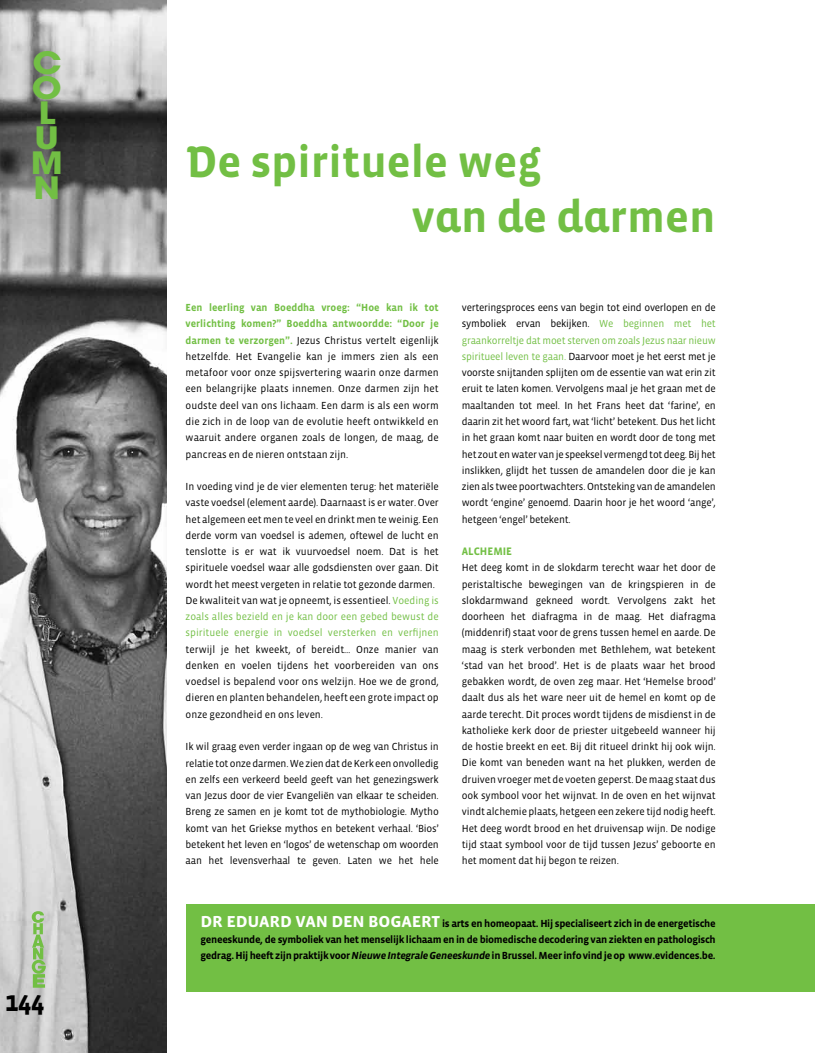
<style>
.page{position:relative;width:815px;height:1053px;background:#fff}
.page>*{position:absolute;margin:0;border:0;box-sizing:border-box;transform-origin:0 0}
.t1{font:700 45px/55px "Vista Sans Alt";color:#72bf44}
.t2{font:700 30.5px/25px "Avant Garde";color:#72bf44;scale:1.15 1}
.t3{font:700 28.75px "Vista Sans";color:#000}
.t4{font:700 11.12px "Vista Sans";color:#72bf44}
.t5{font:10.5px/16.2px "Vista Sans";letter-spacing:-.01em;color:#000;text-align:justify}
.t6{font:700 10.5px/16.2px "Vista Sans";letter-spacing:-.03em;color:#000;text-align:justify}
.s1{font-weight:700;color:#72bf44}
.s2{color:#72bf44}
.s3{font-size:16.25px;color:#fff}
.s4{font-style:italic}
</style>
<div class="page">
<img style="left:0;top:0;width:167px;height:1052px">
<div style="left:186px;top:904px;width:629px;height:87px;background:#72bf44"></div>
<svg style="left:32px;top:911px;width:14px;height:76px"></svg>
<h2 class="t2" style="left:31px;top:50px;width:29px">C<br>O<br>L<br>U<br>M<br>N</h2>
<h3 class="t3" style="left:5px;top:986px;width:42px">144</h3>
<h1 class="t1" style="left:412px;top:135px;width:306px;text-indent:-226px">De spirituele weg<br>van de darmen</h1>
<p class="t5" style="left:186px;top:300px;width:255px"><span class="s1">Een leerling van Boeddha vroeg: “Hoe kan ik tot verlichting komen?” Boeddha antwoordde: “Door je darmen te verzorgen”.</span> Jezus Christus vertelt eigenlijk hetzelfde. Het Evangelie kan je immers zien als een metafoor voor onze spijsvertering waarin onze darmen een belangrijke plaats innemen. Onze darmen zijn het oudste deel van ons lichaam. Een darm is als een worm die zich in de loop van de evolutie heeft ontwikkeld en waaruit andere organen zoals de longen, de maag, de pancreas en de nieren ontstaan zijn.</p>
<p class="t5" style="left:186px;top:478px;width:255px;text-align:left">In voeding vind je de vier elementen terug: het materiële vaste voedsel (element aarde). Daarnaast is er water. Over het algemeen eet men te veel en drinkt men te weinig. Een derde vorm van voedsel is ademen, oftewel de lucht en tenslotte is er wat ik vuurvoedsel noem. Dat is het spirituele voedsel waar alle godsdiensten over gaan. Dit wordt het meest vergeten in relatie tot gezonde darmen.<br>De kwaliteit van wat je opneemt, is essentieel. <span class="s2">Voeding is zoals alles bezield en je kan door een gebed bewust de spirituele energie in voedsel versterken en verfijnen</span></p>
<p class="t5" style="left:186px;top:641px;width:255px">terwijl je het kweekt, of bereidt… Onze manier van denken en voelen tijdens het voorbereiden van ons voedsel is bepalend voor ons welzijn. Hoe we de grond, dieren en planten behandelen, heeft een grote impact op onze gezondheid en ons leven.</p>
<p class="t5" style="left:186px;top:738px;width:255px">Ik wil graag even verder ingaan op de weg van Christus in relatie tot onze darmen. We zien dat de Kerk een onvolledig en zelfs een verkeerd beeld geeft van het genezingswerk van Jezus door de vier Evangeliën van elkaar te scheiden.<br>Breng ze samen en je komt tot de mythobiologie. Mytho komt van het Griekse mythos en betekent verhaal. ‘Bios’ betekent het leven en ‘logos’ de wetenschap om woorden aan het levensverhaal te geven. Laten we het hele</p>
<p class="t5" style="left:462px;top:300px;width:255px">verteringsproces eens van begin tot eind overlopen en de symboliek ervan bekijken. <span class="s2">We beginnen met het graankorreltje dat moet sterven om zoals Jezus naar nieuw spiritueel leven te gaan.</span> Daarvoor moet je het eerst met je voorste snijtanden splijten om de essentie van wat erin zit eruit te laten komen. Vervolgens maal je het graan met de maaltanden tot meel. In het Frans heet dat ‘farine’, en daarin zit het woord fart, wat ‘licht’ betekent. Dus het licht in het graan komt naar buiten en wordt door de tong met het zout en water van je speeksel vermengd tot deeg. Bij het inslikken, glijdt het tussen de amandelen door die je kan zien als twee poortwachters. Ontsteking van de amandelen wordt ‘engine’ genoemd. Daarin hoor je het woord ‘ange’, hetgeen ‘engel’ betekent.</p>
<p class="t4" style="left:462px;top:545px;width:52px">ALCHEMIE</p>
<p class="t5" style="left:462px;top:560px;width:255px">Het deeg komt in de slokdarm terecht waar het door de peristaltische bewegingen van de kringspieren in de slokdarmwand gekneed wordt. Vervolgens zakt het doorheen het diafragma in de maag. Het diafragma (middenrif) staat voor de grens tussen hemel en aarde. De maag is sterk verbonden met Bethlehem, wat betekent ‘stad van het brood’. Het is de plaats waar het brood gebakken wordt, de oven zeg maar. Het ‘Hemelse brood’ daalt dus als het ware neer uit de hemel en komt op de aarde terecht. Dit proces wordt tijdens de misdienst in de katholieke kerk door de priester uitgebeeld wanneer hij de hostie breekt en eet. Bij dit ritueel drinkt hij ook wijn.<br>Die komt van beneden want na het plukken, werden de druiven vroeger met de voeten geperst. De maag staat dus ook symbool voor het wijnvat. In de oven en het wijnvat vindt alchemie plaats, hetgeen een zekere tijd nodig heeft.<br>Het deeg wordt brood en het druivensap wijn. De nodige tijd staat symbool voor de tijd tussen Jezus’ geboorte en het moment dat hij begon te reizen.</p>
<p class="t6" style="left:201px;top:915px;width:517px"><span class="s3">Dr Ed uard Van de n Bogaert</span> is arts en homeopaat. Hij specialiseert zich in de energetische geneeskunde, de symboliek van het menselijk lichaam en in de biomedische decodering van ziekten en pathologisch gedrag. Hij heeft zijn praktijk voor <span class="s4">Nieuwe Integrale Geneeskunde</span> in Brussel. Meer info vind je op www.evidences.be.</p>
</div>
